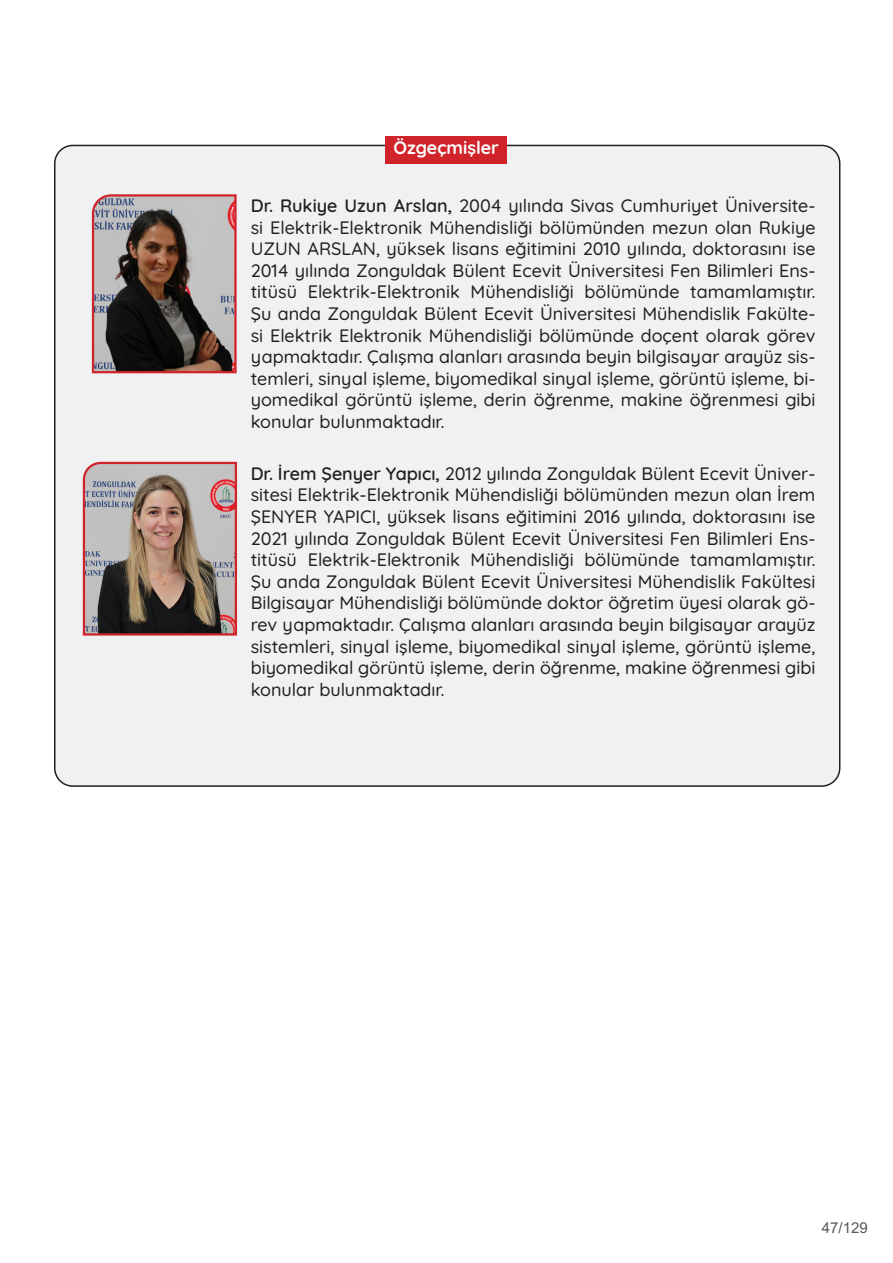
<style>
.page{position:relative;width:893px;height:1263px;background:#fff}
.page>*{position:absolute;margin:0;border:0;box-sizing:border-box;transform-origin:0 0}
.t1{font:500 18px/21.6px "Quicksand";color:#231f20;text-align:justify}
.t2{font:700 18px "Quicksand";color:#fff}
.t3{font:15px "Arial";color:#57585a}
.s1{font-weight:600}
</style>
<div class="page">
<div style="left:55px;top:145px;width:785px;height:641px;background:#f0f1f2;border-radius:18px"></div>
<svg style="left:91px;top:194px;width:146px;height:180px;background:#7b6b68"></svg>
<img style="left:82px;top:461px;width:155px;height:175px">
<div style="left:386px;top:136px;width:121px;height:28px;background:#d1232a"></div>
<p class="t2" style="left:393px;top:134px;width:107px">Özgeçmişler</p>
<p class="t1" style="left:251px;top:193px;width:566px"><span class="s1">Dr. Rukiye Uzun Arslan,</span> 2004 yılında Sivas Cumhuriyet Üniversite&shy;si Elektrik-Elektronik Mühendisliği bölümünden mezun olan Rukiye UZUN ARSLAN, yüksek lisans eğitimini 2010 yılında, doktorasını ise 2014 yılında Zonguldak Bülent Ecevit Üniversitesi Fen Bilimleri Ens&shy;titüsü Elektrik-Elektronik Mühendisliği bölümünde tamamlamıştır.<br>Şu anda Zonguldak Bülent Ecevit Üniversitesi Mühendislik Fakülte&shy;si Elektrik Elektronik Mühendisliği bölümünde doçent olarak görev yapmaktadır. Çalışma alanları arasında beyin bilgisayar arayüz sis&shy;temleri, sinyal işleme, biyomedikal sinyal işleme, görüntü işleme, bi&shy;yomedikal görüntü işleme, derin öğrenme, makine öğrenmesi gibi konular bulunmaktadır.</p>
<p class="t1" style="left:251px;top:461px;width:566px"><span class="s1">Dr. İrem Şenyer Yapıcı,</span> 2012 yılında Zonguldak Bülent Ecevit Üniver&shy;sitesi Elektrik-Elektronik Mühendisliği bölümünden mezun olan İrem ŞENYER YAPICI, yüksek lisans eğitimini 2016 yılında, doktorasını ise 2021 yılında Zonguldak Bülent Ecevit Üniversitesi Fen Bilimleri Ens&shy;titüsü Elektrik-Elektronik Mühendisliği bölümünde tamamlamıştır.<br>Şu anda Zonguldak Bülent Ecevit Üniversitesi Mühendislik Fakültesi Bilgisayar Mühendisliği bölümünde doktor öğretim üyesi olarak gö&shy;rev yapmaktadır. Çalışma alanları arasında beyin bilgisayar arayüz sistemleri, sinyal işleme, biyomedikal sinyal işleme, görüntü işleme, biyomedikal görüntü işleme, derin öğrenme, makine öğrenmesi gibi konular bulunmaktadır.</p>
<p class="t3" style="left:822px;top:1217px;width:47px">47/129</p>
</div>
